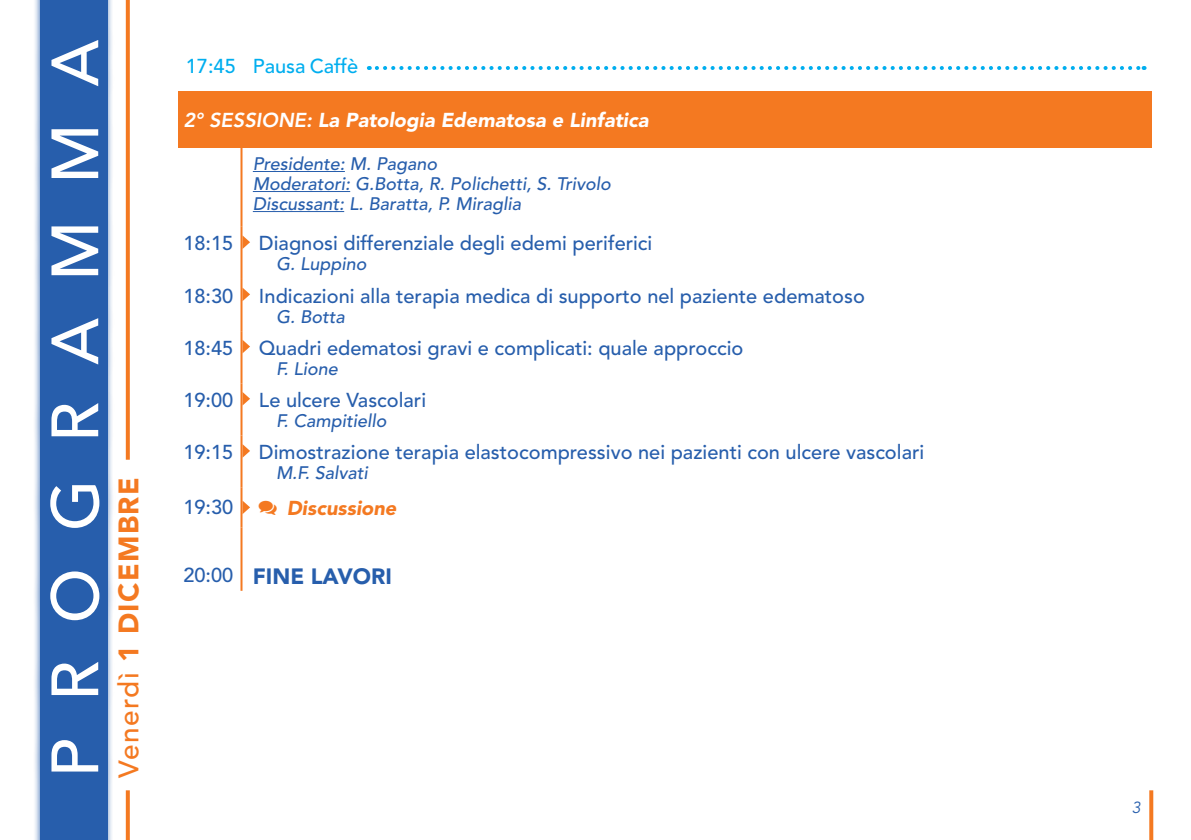
<style>
.page{position:relative;width:1191px;height:840px;background:#fff}
.page>*{position:absolute;margin:0;border:0;box-sizing:border-box;transform-origin:0 0}
.t1{font:500 66px "Avenir LT Std";letter-spacing:.565em;color:#fff}
.t2{font:900 28px "Avenir LT Std";letter-spacing:.05em;color:#f47921}
.t3{font:900 22px "Avenir LT Std";color:#275eac}
.t4{font:500 20px "Avenir LT Std";color:#275eac}
.t5{font:italic 900 20px "Avenir LT Std";color:#fff}
.t6{font:500 20px "Avenir LT Std";color:#00aeef}
.t7{font:italic 900 20px "Avenir LT Std";color:#f47921}
.t8{font:italic 500 18px "Avenir LT Std";color:#275eac}
.t9{font:italic 16px "Avenir LT Std";color:#275eac}
.s1{font-weight:500}
.s2{font-weight:800}
</style>
<div class="page">
<div style="left:40px;top:0;width:68px;height:839px;background:#275eac"></div>
<svg style="left:126px;top:0;width:4px;height:459px;background:#f47e2a"></svg>
<svg style="left:126px;top:790px;width:4px;height:49px"></svg>
<svg style="left:1149px;top:790px;width:4px;height:49px"></svg>
<div style="left:32px;top:23px;width:86px;height:766px;background:#275eac;opacity:.75"></div>
<div style="left:178px;top:91px;width:973px;height:56px;background:#f47921"></div>
<hr style="left:240px;top:227px;width:2px;height:52px;background:#f47921">
<hr style="left:240px;top:279px;width:2px;height:52px;background:#f47921">
<hr style="left:240px;top:331px;width:2px;height:52px;background:#f47921">
<hr style="left:240px;top:383px;width:2px;height:52px;background:#f47921">
<hr style="left:240px;top:435px;width:2px;height:52px;background:#f47921">
<hr style="left:240px;top:487px;width:2px;height:40px;background:#f47921">
<hr style="left:240px;top:527px;width:2px;height:63px;background:#f47921">
<hr style="left:240px;top:147px;width:2px;height:80px;background:#f47921">
<svg style="left:377px;top:66px;width:767px;height:4px"></svg>
<hr style="left:253px;top:171px;width:92px;height:1px;background:#275eac">
<hr style="left:253px;top:191px;width:97px;height:1px;background:#275eac">
<hr style="left:253px;top:211px;width:91px;height:1px;background:#275eac">
<svg style="left:242px;top:235px;width:8px;height:14px"></svg>
<svg style="left:242px;top:287px;width:8px;height:14px"></svg>
<svg style="left:242px;top:339px;width:8px;height:14px"></svg>
<svg style="left:242px;top:392px;width:8px;height:13px"></svg>
<svg style="left:242px;top:444px;width:8px;height:13px"></svg>
<svg style="left:242px;top:500px;width:8px;height:14px"></svg>
<h1 class="t1" style="left:37px;top:777px;width:738px;rotate:-90deg">PROGRAMMA</h1>
<p class="t2" style="left:112px;top:777px;width:301px;rotate:-90deg"><span class="s1">Venerdì</span> 1 DICEMBRE</p>
<p class="t6" style="left:186px;top:54px;width:52px">17:45</p>
<p class="t6" style="left:253px;top:54px;width:107px">Pausa Caffè</p>
<p class="t5" style="left:183px;top:108px;width:466px"><span class="s2">2° SESSIONE:</span> La Patologia Edematosa e Linfatica</p>
<p class="t8" style="left:253px;top:153px;width:186px">Presidente: M. Pagano</p>
<p class="t8" style="left:253px;top:173px;width:359px">Moderatori: G.Botta, R. Polichetti, S. Trivolo</p>
<p class="t8" style="left:253px;top:193px;width:270px">Discussant: L. Baratta, P. Miraglia</p>
<p class="t4" style="left:183px;top:232px;width:52px">18:15</p>
<p class="t4" style="left:259px;top:232px;width:395px">Diagnosi differenziale degli edemi periferici</p>
<p class="t8" style="left:276px;top:254px;width:92px">G. Luppino</p>
<p class="t4" style="left:183px;top:284px;width:52px">18:30</p>
<p class="t4" style="left:259px;top:284px;width:607px">Indicazioni alla terapia medica di supporto nel paziente edematoso</p>
<p class="t8" style="left:276px;top:306px;width:70px">G. Botta</p>
<p class="t4" style="left:183px;top:336px;width:52px">18:45</p>
<p class="t4" style="left:259px;top:336px;width:486px">Quadri edematosi gravi e complicati: quale approccio</p>
<p class="t8" style="left:276px;top:358px;width:63px">F. Lione</p>
<p class="t4" style="left:183px;top:388px;width:52px">19:00</p>
<p class="t4" style="left:259px;top:388px;width:169px">Le ulcere Vascolari</p>
<p class="t8" style="left:276px;top:410px;width:112px">F. Campitiello</p>
<p class="t4" style="left:183px;top:440px;width:52px">19:15</p>
<p class="t4" style="left:259px;top:440px;width:667px">Dimostrazione terapia elastocompressivo nei pazienti con ulcere vascolari</p>
<p class="t8" style="left:276px;top:462px;width:93px">M.F. Salvati</p>
<p class="t4" style="left:183px;top:495px;width:52px">19:30</p>
<p class="t7" style="left:287px;top:496px;width:111px">Discussione</p>
<p class="t4" style="left:183px;top:563px;width:52px">20:00</p>
<p class="t3" style="left:253px;top:562px;width:141px">FINE LAVORI</p>
<p class="t9" style="left:1132px;top:798px;width:10px">3</p>
</div>
